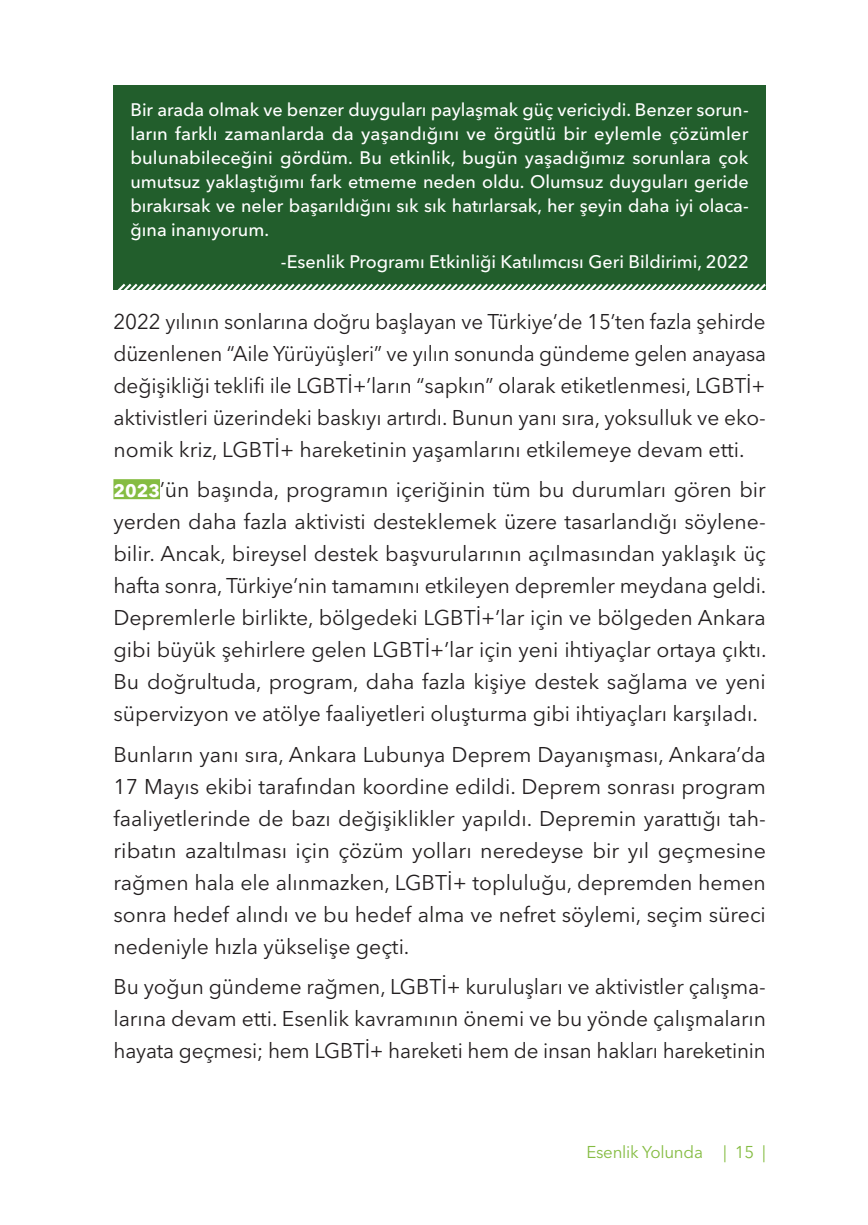
<style>
.page{position:relative;width:868px;height:1225px;background:#fff}
.page>*{position:absolute;margin:0;border:0;box-sizing:border-box;transform-origin:0 0}
.t1{font:21.2px/32px "Avenir Next LT Pro";color:#231f20;text-align:justify}
.t2{font:500 18px/24px "Avenir Next LT Pro";color:#fff;text-align:justify}
.t3{font:17px "Avenir Next LT Pro";letter-spacing:-.015em;color:#85bc42}
.s1{font-weight:700;font-size:18px;color:#fff}
</style>
<div class="page">
<div style="left:113px;top:85px;width:652px;height:205px;background:#225e2c"></div>
<svg style="left:117px;top:281px;width:649px;height:9px"></svg>
<div style="left:113px;top:479px;width:47px;height:20px;background:#85bc42"></div>
<p class="t2" style="left:130px;top:97px;width:619px">Bir arada olmak ve benzer duyguları paylaşmak güç vericiydi. Benzer sorun&shy;ların farklı zamanlarda da yaşandığını ve örgütlü bir eylemle çözümler bulunabileceğini gördüm. Bu etkinlik, bugün yaşadığımız sorunlara çok umutsuz yaklaştığımı fark etmeme neden oldu. Olumsuz duyguları geride bırakırsak ve neler başarıldığını sık sık hatırlarsak, her şeyin daha iyi olaca&shy;ğına inanıyorum.</p>
<p class="t2" style="left:281px;top:250px;width:469px">-Esenlik Programı Etkinliği Katılımcısı Geri Bildirimi, 2022</p>
<p class="t1" style="left:113px;top:305px;width:654px">2022 yılının sonlarına doğru başlayan ve Türkiye’de 15’ten fazla şehirde düzenlenen “Aile Yürüyüşleri” ve yılın sonunda gündeme gelen anayasa değişikliği teklifi ile LGBTİ+’ların “sapkın” olarak etiketlenmesi, LGBTİ+ aktivistleri üzerindeki baskıyı artırdı. Bunun yanı sıra, yoksulluk ve eko&shy;nomik kriz, LGBTİ+ hareketinin yaşamlarını etkilemeye devam etti.</p>
<p class="t1" style="left:113px;top:474px;width:654px"><span class="s1">2023</span>’ün başında, programın içeriğinin tüm bu durumları gören bir yerden daha fazla aktivisti desteklemek üzere tasarlandığı söylene&shy;bilir. Ancak, bireysel destek başvurularının açılmasından yaklaşık üç hafta sonra, Türkiye’nin tamamını etkileyen depremler meydana geldi.<br>Depremlerle birlikte, bölgedeki LGBTİ+’lar için ve bölgeden Ankara gibi büyük şehirlere gelen LGBTİ+’lar için yeni ihtiyaçlar ortaya çıktı.<br>Bu doğrultuda, program, daha fazla kişiye destek sağlama ve yeni süpervizyon ve atölye faaliyetleri oluşturma gibi ihtiyaçları karşıladı.</p>
<p class="t1" style="left:113px;top:738px;width:654px">Bunların yanı sıra, Ankara Lubunya Deprem Dayanışması, Ankara’da 17 Mayıs ekibi tarafından koordine edildi. Deprem sonrası program faaliyetlerinde de bazı değişiklikler yapıldı. Depremin yarattığı tah&shy;ribatın azaltılması için çözüm yolları neredeyse bir yıl geçmesine rağmen hala ele alınmazken, LGBTİ+ topluluğu, depremden hemen sonra hedef alındı ve bu hedef alma ve nefret söylemi, seçim süreci nedeniyle hızla yükselişe geçti.</p>
<p class="t1" style="left:113px;top:971px;width:654px">Bu yoğun gündeme rağmen, LGBTİ+ kuruluşları ve aktivistler çalışma&shy;larına devam etti. Esenlik kavramının önemi ve bu yönde çalışmaların hayata geçmesi; hem LGBTİ+ hareketi hem de insan hakları hareketinin</p>
<p class="t3" style="left:586px;top:1141px;width:181px">Esenlik Yolunda | 15 |</p>
</div>
